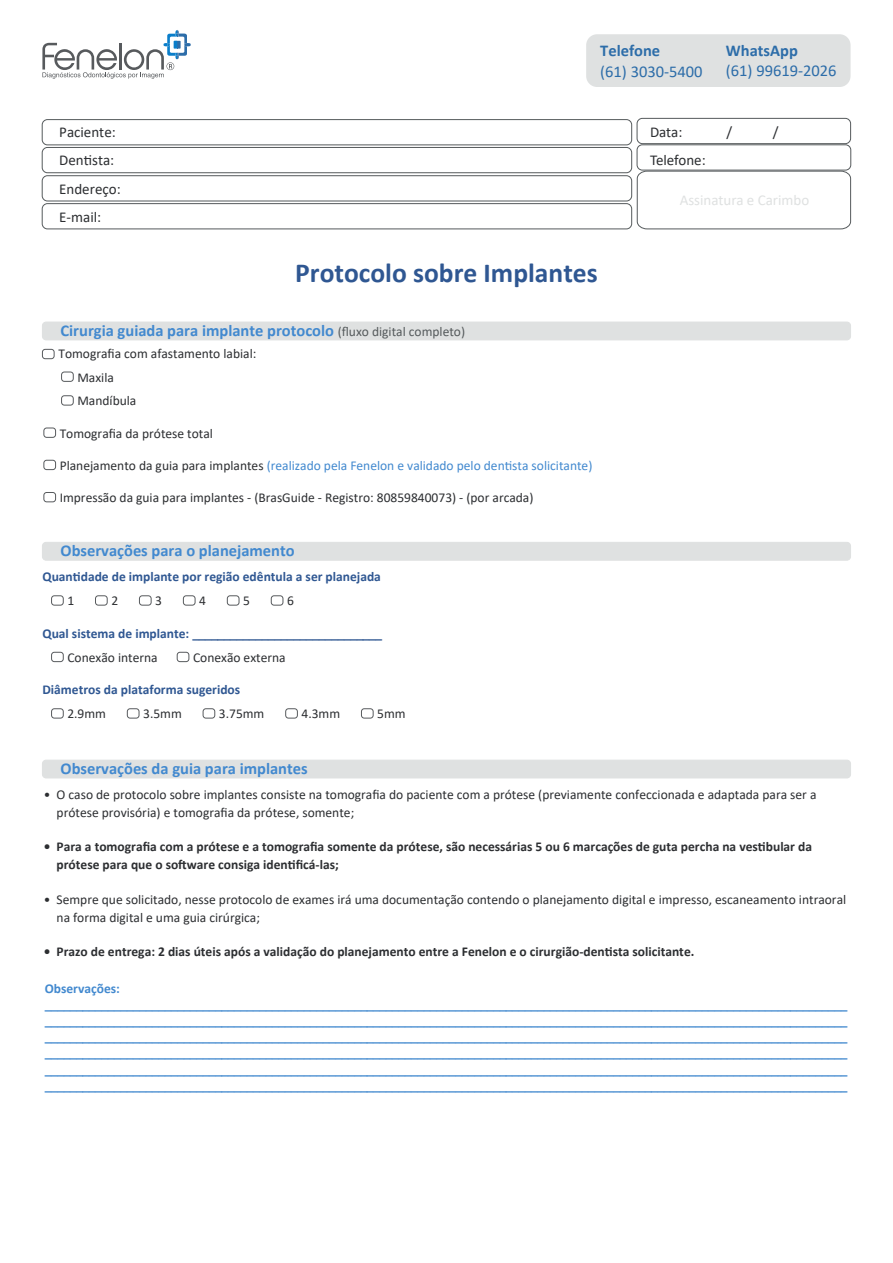
<style>
.page{position:relative;width:893px;height:1263px;background:#fff}
.page>*{position:absolute;margin:0;border:0;box-sizing:border-box;transform-origin:0 0}
.t1{font:700 27.6px "Calibri";color:#2f5792}
.t2{font:700 16.5px "Calibri";color:#4289cf}
.t3{font:16.5px "Calibri";color:#2d6da9}
.t4{font:700 16.5px "Calibri";color:#2d6da9}
.t5{font:15px/28.3px "Calibri";color:#2c2e31}
.t6{font:15px "Calibri";color:#dfe1e1}
.t7{font:700 13.5px/16.2px "Calibri";color:#4289cf}
.t8{font:13.5px/18px "Calibri";color:#2c2e31}
.t9{font:700 13.5px/18px "Calibri";color:#2c2e31}
.t10{font:700 13.5px "Calibri";color:#2f5792}
.t11{font:13.5px "Calibri";color:#4289cf}
.s1{font-weight:400;font-size:13.5px;color:#555a5c}
.s2{color:#2c2e31}
</style>
<div class="page">
<div style="left:42px;top:542px;width:808px;height:18px;background:#dfe1e1;border-radius:4px"></div>
<div style="left:51px;top:595px;width:13px;height:10px;border:1px solid #575a5d;border-radius:3px"></div>
<div style="left:95px;top:595px;width:13px;height:10px;border:1px solid #575a5d;border-radius:3px"></div>
<div style="left:139px;top:595px;width:13px;height:10px;border:1px solid #575a5d;border-radius:3px"></div>
<div style="left:183px;top:595px;width:12px;height:10px;border:1px solid #575a5d;border-radius:3px"></div>
<div style="left:227px;top:595px;width:12px;height:10px;border:1px solid #575a5d;border-radius:3px"></div>
<div style="left:271px;top:595px;width:12px;height:10px;border:1px solid #575a5d;border-radius:3px"></div>
<div style="left:51px;top:652px;width:13px;height:10px;border:1px solid #575a5d;border-radius:3px"></div>
<div style="left:177px;top:652px;width:12px;height:10px;border:1px solid #575a5d;border-radius:3px"></div>
<div style="left:51px;top:708px;width:13px;height:10px;border:1px solid #575a5d;border-radius:3px"></div>
<div style="left:127px;top:708px;width:12px;height:10px;border:1px solid #575a5d;border-radius:3px"></div>
<div style="left:203px;top:708px;width:12px;height:10px;border:1px solid #575a5d;border-radius:3px"></div>
<div style="left:285px;top:708px;width:13px;height:10px;border:1px solid #575a5d;border-radius:3px"></div>
<div style="left:361px;top:708px;width:12px;height:10px;border:1px solid #575a5d;border-radius:3px"></div>
<div style="left:42px;top:760px;width:808px;height:18px;background:#dfe1e1;border-radius:4px"></div>
<div style="left:42px;top:322px;width:808px;height:18px;background:#dfe1e1;border-radius:4px"></div>
<div style="left:43px;top:428px;width:13px;height:10px;border:1px solid #575a5d;border-radius:3px"></div>
<div style="left:43px;top:460px;width:13px;height:10px;border:1px solid #575a5d;border-radius:3px"></div>
<div style="left:43px;top:492px;width:13px;height:10px;border:1px solid #575a5d;border-radius:3px"></div>
<div style="left:61px;top:372px;width:13px;height:10px;border:1px solid #575a5d;border-radius:3px"></div>
<div style="left:61px;top:395px;width:13px;height:10px;border:1px solid #575a5d;border-radius:3px"></div>
<div style="left:42px;top:349px;width:13px;height:10px;border:1px solid #575a5d;border-radius:3px"></div>
<div style="left:42px;top:119px;width:590px;height:26px;border:1px solid #555a5c;border-radius:5px"></div>
<div style="left:42px;top:147px;width:590px;height:26px;border:1px solid #555a5c;border-radius:5px"></div>
<div style="left:42px;top:176px;width:590px;height:25px;border:1px solid #555a5c;border-radius:5px"></div>
<div style="left:42px;top:203px;width:590px;height:26px;border:1px solid #555a5c;border-radius:5px"></div>
<div style="left:637px;top:118px;width:214px;height:26px;border:1px solid #555a5c;border-radius:5px"></div>
<div style="left:637px;top:145px;width:214px;height:25px;border:1px solid #555a5c;border-radius:5px"></div>
<svg style="left:637px;top:171px;width:214px;height:58px"></svg>
<svg style="left:42px;top:30px;width:149px;height:49px"></svg>
<div style="left:586px;top:34px;width:264px;height:53px;background:#dfe1e1;border-radius:11px"></div>
<p class="t4" style="left:600px;top:39px;width:62px">Telefone</p>
<p class="t3" style="left:600px;top:60px;width:104px">(61) 3030-5400</p>
<p class="t4" style="left:726px;top:39px;width:73px">WhatsApp</p>
<p class="t3" style="left:726px;top:59px;width:112px">(61) 99619-2026</p>
<p class="t5" style="left:59px;top:118px;width:63px">Paciente:<br>Dentista:<br>Endereço:<br>E-mail:</p>
<p class="t5" style="left:650px;top:117px;width:34px">Data:</p>
<p class="t5" style="left:726px;top:117px;width:7px">/</p>
<p class="t5" style="left:773px;top:117px;width:7px">/</p>
<p class="t5" style="left:650px;top:146px;width:57px">Telefone:</p>
<p class="t6" style="left:680px;top:189px;width:131px">Assinatura e Carimbo</p>
<h1 class="t1" style="left:295px;top:254px;width:304px">Protocolo sobre Implantes</h1>
<p class="t2" style="left:61px;top:319px;width:406px">Cirurgia guiada para implante protocolo <span class="s1">(fluxo digital completo)</span></p>
<p class="t8" style="left:58px;top:344px;width:199px">Tomografia com afastamento labial:</p>
<p class="t8" style="left:77px;top:365px;width:61px;line-height:23.7px">Maxila<br>Mandíbula</p>
<p class="t8" style="left:60px;top:424px;width:155px">Tomografia da prótese total</p>
<p class="t11" style="left:60px;top:456px;width:534px"><span class="s2">Planejamento da guia para implantes</span> (realizado pela Fenelon e validado pelo dentista solicitante)</p>
<p class="t8" style="left:60px;top:488px;width:475px">Impressão da guia para implantes - (BrasGuide - Registro: 80859840073) - (por arcada)</p>
<p class="t2" style="left:61px;top:539px;width:236px">Observações para o planejamento</p>
<p class="t8" style="left:67px;top:591px;width:8px">1</p>
<p class="t8" style="left:111px;top:591px;width:8px">2</p>
<p class="t8" style="left:155px;top:591px;width:8px">3</p>
<p class="t8" style="left:199px;top:591px;width:8px">4</p>
<p class="t8" style="left:243px;top:591px;width:8px">5</p>
<p class="t8" style="left:287px;top:591px;width:8px">6</p>
<p class="t10" style="left:42px;top:567px;width:340px">Quantidade de implante por região edêntula a ser planejada</p>
<p class="t10" style="left:42px;top:624px;width:341px">Qual sistema de implante: ______________________________</p>
<p class="t8" style="left:67px;top:648px;width:92px">Conexão interna</p>
<p class="t8" style="left:193px;top:648px;width:94px">Conexão externa</p>
<p class="t10" style="left:42px;top:680px;width:199px">Diâmetros da plataforma sugeridos</p>
<p class="t8" style="left:67px;top:704px;width:40px">2.9mm</p>
<p class="t8" style="left:143px;top:704px;width:40px">3.5mm</p>
<p class="t8" style="left:219px;top:704px;width:47px">3.75mm</p>
<p class="t8" style="left:302px;top:704px;width:40px">4.3mm</p>
<p class="t8" style="left:377px;top:704px;width:30px">5mm</p>
<p class="t2" style="left:61px;top:757px;width:249px">Observações da guia para implantes</p>
<p class="t8" style="left:57px;top:785px;width:761px;text-indent:-13px">• O caso de protocolo sobre implantes consiste na tomografia do paciente com a prótese (previamente confeccionada e adaptada para ser a prótese provisória) e tomografia da prótese, somente;</p>
<p class="t9" style="left:57px;top:838px;width:757px;text-indent:-13px">• Para a tomografia com a prótese e a tomografia somente da prótese, são necessárias 5 ou 6 marcações de guta percha na vestibular da prótese para que o software consiga identificá-las;</p>
<p class="t8" style="left:57px;top:890px;width:791px;text-indent:-13px">• Sempre que solicitado, nesse protocolo de exames irá uma documentação contendo o planejamento digital e impresso, escaneamento intraoral na forma digital e uma guia cirúrgica;</p>
<p class="t9" style="left:44px;top:943px;width:652px">• Prazo de entrega: 2 dias úteis após a validação do planejamento entre a Fenelon e o cirurgião-dentista solicitante.</p>
<p class="t7" style="left:45px;top:980px;width:804px">Observações: _______________________________________________________________________________________________________________________________ _______________________________________________________________________________________________________________________________ _______________________________________________________________________________________________________________________________ _______________________________________________________________________________________________________________________________ _______________________________________________________________________________________________________________________________ _______________________________________________________________________________________________________________________________</p>
</div>
